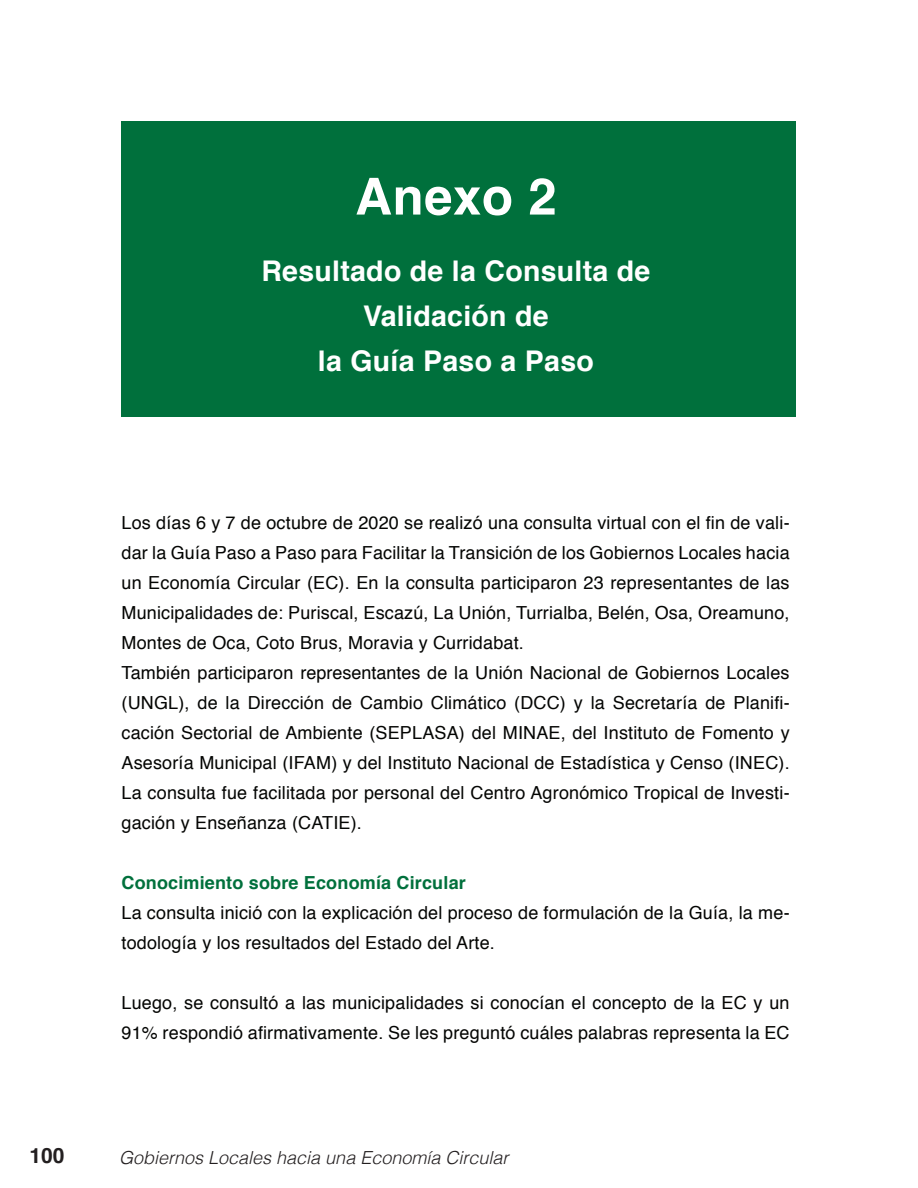
<style>
.page{position:relative;width:918px;height:1188px;background:#fff}
.page>*{position:absolute;margin:0;border:0;box-sizing:border-box;transform-origin:0 0}
.body_text{font:700 51px "Helvetica";letter-spacing:.01em;color:#fff}
.body_text-2{font:700 28.5px "Helvetica";letter-spacing:.01em;color:#fff}
.t1{font:700 21px "Helvetica";color:#231f20}
.body_text-3{font:18px/30px "Helvetica";letter-spacing:.01em;color:#040503;text-align:justify}
.t2{font:italic 300 18px "Helvetica";color:#231f20}
.body_text-4{font:700 18px "Helvetica";letter-spacing:.01em;color:#00703c}
</style>
<div class="page">
<div style="left:122px;top:122px;width:674px;height:295px;background:#00703c"></div>
<p class="body_text" style="left:355px;top:155px;width:203px">Anexo 2</p>
<p class="body_text-2" style="left:261px;top:248px;width:391px">Resultado de la Consulta de</p>
<p class="body_text-2" style="left:363px;top:293px;width:187px">Validación de</p>
<p class="body_text-2" style="left:318px;top:338px;width:278px">la Guía Paso a Paso</p>
<p class="body_text-3" style="left:122px;top:508px;width:670px">Los días 6 y 7 de octubre de 2020 se realizó una consulta virtual con el fin de vali&shy;dar la Guía Paso a Paso para Facilitar la Transición de los Gobiernos Locales hacia un Economía Circular (EC). En la consulta participaron 23 representantes de las Municipalidades de: Puriscal, Escazú, La Unión, Turrialba, Belén, Osa, Oreamuno, Montes de Oca, Coto Brus, Moravia y Curridabat.</p>
<p class="body_text-3" style="left:122px;top:658px;width:670px">También participaron representantes de la Unión Nacional de Gobiernos Locales (UNGL), de la Dirección de Cambio Climático (DCC) y la Secretaría de Planifi&shy;cación Sectorial de Ambiente (SEPLASA) del MINAE, del Instituto de Fomento y Asesoría Municipal (IFAM) y del Instituto Nacional de Estadística y Censo (INEC).<br>La consulta fue facilitada por personal del Centro Agronómico Tropical de Investi&shy;gación y Enseñanza (CATIE).</p>
<p class="body_text-4" style="left:122px;top:868px;width:346px">Conocimiento sobre Economía Circular</p>
<p class="body_text-3" style="left:122px;top:898px;width:670px">La consulta inició con la explicación del proceso de formulación de la Guía, la me&shy;todología y los resultados del Estado del Arte.</p>
<p class="body_text-3" style="left:122px;top:988px;width:670px">Luego, se consultó a las municipalidades si conocían el concepto de la EC y un<br>91% respondió afirmativamente. Se les preguntó cuáles palabras representa la EC</p>
<p class="t1" style="left:29px;top:1139px;width:37px">100</p>
<p class="t2" style="left:119px;top:1142px;width:391px">Gobiernos Locales hacia una Economía Circular</p>
</div>
